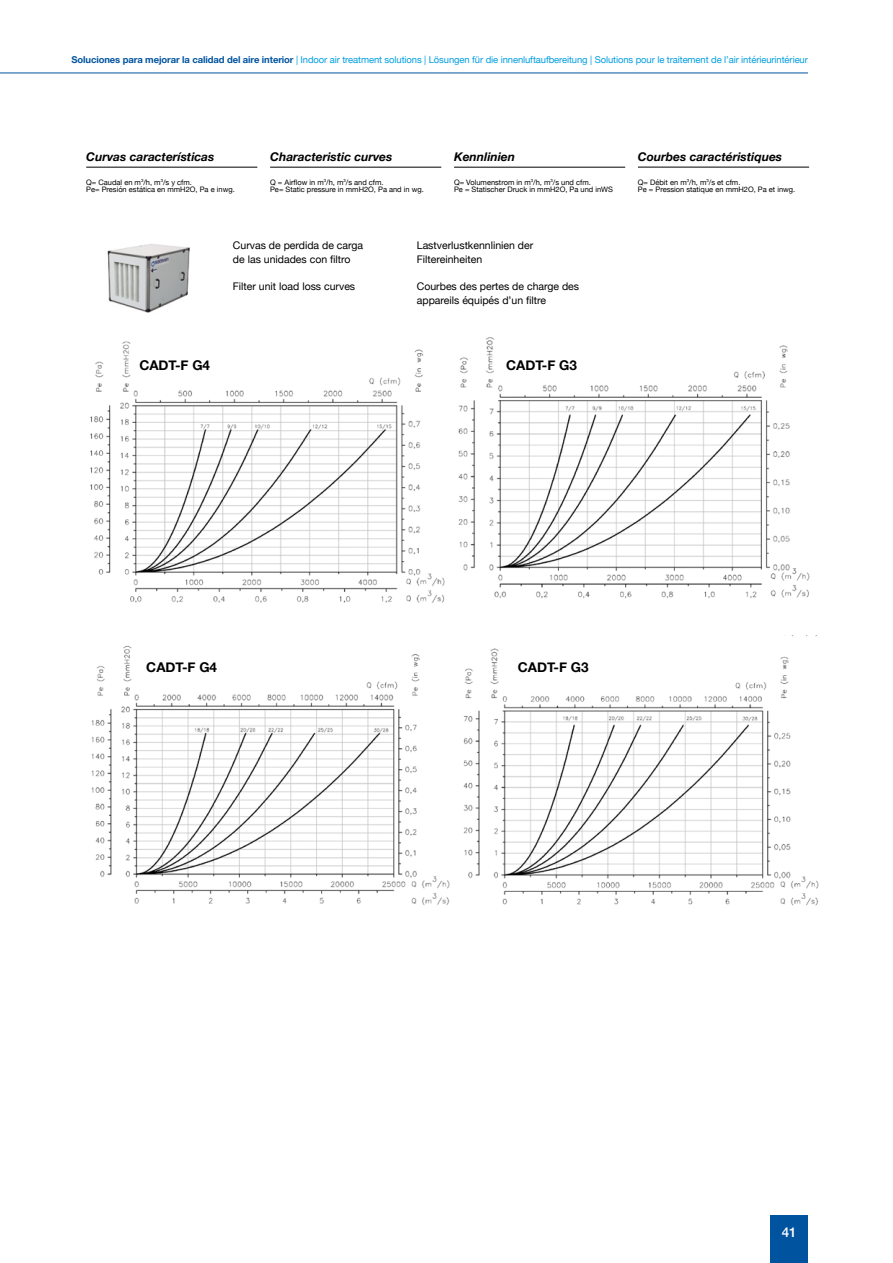
<style>
.page{position:relative;width:893px;height:1263px;background:#fff}
.page>*{position:absolute;margin:0;border:0;box-sizing:border-box;transform-origin:0 0}
.t1{font:700 13.5px "Helvetica Neue";color:#000}
.t2{font:500 13.5px "Helvetica Neue";color:#fff}
.t3{font:italic 700 12px "Helvetica Neue";color:#000}
.t4{font:10.5px/13.5px "Helvetica Neue";color:#000}
.t5{font:9.45px "Helvetica Neue";letter-spacing:-.01em;color:#009ee0}
.t6{font:7.5px/7.5px "Helvetica Neue";color:#000}
.s1{font-weight:700;color:#00539f}
</style>
<div class="page">
<div style="left:771px;top:1215px;width:37px;height:48px;background:#00539f"></div>
<hr style="left:0;top:73px;width:808px;height:1px;background:#00539f">
<img style="left:91px;top:636px;width:728px;height:270px">
<img style="left:458px;top:337px;width:351px;height:262px">
<img style="left:90px;top:341px;width:355px;height:262px">
<img style="left:107px;top:244px;width:83px;height:69px">
<hr style="left:86px;top:167px;width:171px;height:1px;background:#000">
<hr style="left:270px;top:167px;width:171px;height:1px;background:#000">
<hr style="left:454px;top:167px;width:171px;height:1px;background:#000">
<hr style="left:638px;top:167px;width:171px;height:1px;background:#000">
<p class="t5" style="left:72px;top:53px;width:738px"><span class="s1">Soluciones para mejorar la calidad del aire interior</span> | Indoor air treatment solutions | Lösungen für die innenluftaufbereitung | Solutions pour le traitement de l’air intérieurintérieur</p>
<h2 class="t3" style="left:86px;top:147px;width:130px">Curvas características</h2>
<p class="t6" style="left:86px;top:179px;width:150px">Q= Caudal en m<sup>3</sup>/h, m<sup>3</sup>/s y cfm.<br>Pe= Presión estática en mmH2O, Pa e inwg.</p>
<h2 class="t3" style="left:270px;top:147px;width:124px">Characteristic curves</h2>
<p class="t6" style="left:270px;top:179px;width:155px">Q = Airflow in m<sup>3</sup>/h, m<sup>3</sup>/s and cfm.<br>Pe= Static pressure in mmH2O, Pa and in wg.</p>
<h2 class="t3" style="left:454px;top:147px;width:63px">Kennlinien</h2>
<p class="t6" style="left:454px;top:179px;width:161px">Q= Volumenstrom in m<sup>3</sup>/h, m<sup>3</sup>/s und cfm.<br>Pe = Statischer Druck in mmH2O, Pa und inWS</p>
<h3 class="t4" style="left:233px;top:239px;width:132px">Curvas de perdida de carga de las unidades con filtro</h3>
<h3 class="t4" style="left:417px;top:239px;width:118px">Lastverlustkennlinien der<br>Filtereinheiten</h3>
<h3 class="t4" style="left:233px;top:280px;width:124px">Filter unit load loss curves</h3>
<h3 class="t4" style="left:417px;top:280px;width:164px">Courbes des pertes de charge des appareils équipés d’un filtre</h3>
<h1 class="t1" style="left:139px;top:355px;width:72px">CADT-F G4</h1>
<h1 class="t1" style="left:506px;top:355px;width:72px">CADT-F G3</h1>
<h2 class="t3" style="left:638px;top:147px;width:146px">Courbes caractéristiques</h2>
<p class="t6" style="left:638px;top:179px;width:159px">Q= Débit en m<sup>3</sup>/h, m<sup>3</sup>/s et cfm.<br>Pe = Pression statique en mmH2O, Pa et inwg.</p>
<h1 class="t1" style="left:146px;top:657px;width:72px">CADT-F G4</h1>
<h1 class="t1" style="left:518px;top:657px;width:72px">CADT-F G3</h1>
<h1 class="t2" style="left:782px;top:1221px;width:17px">41</h1>
</div>
